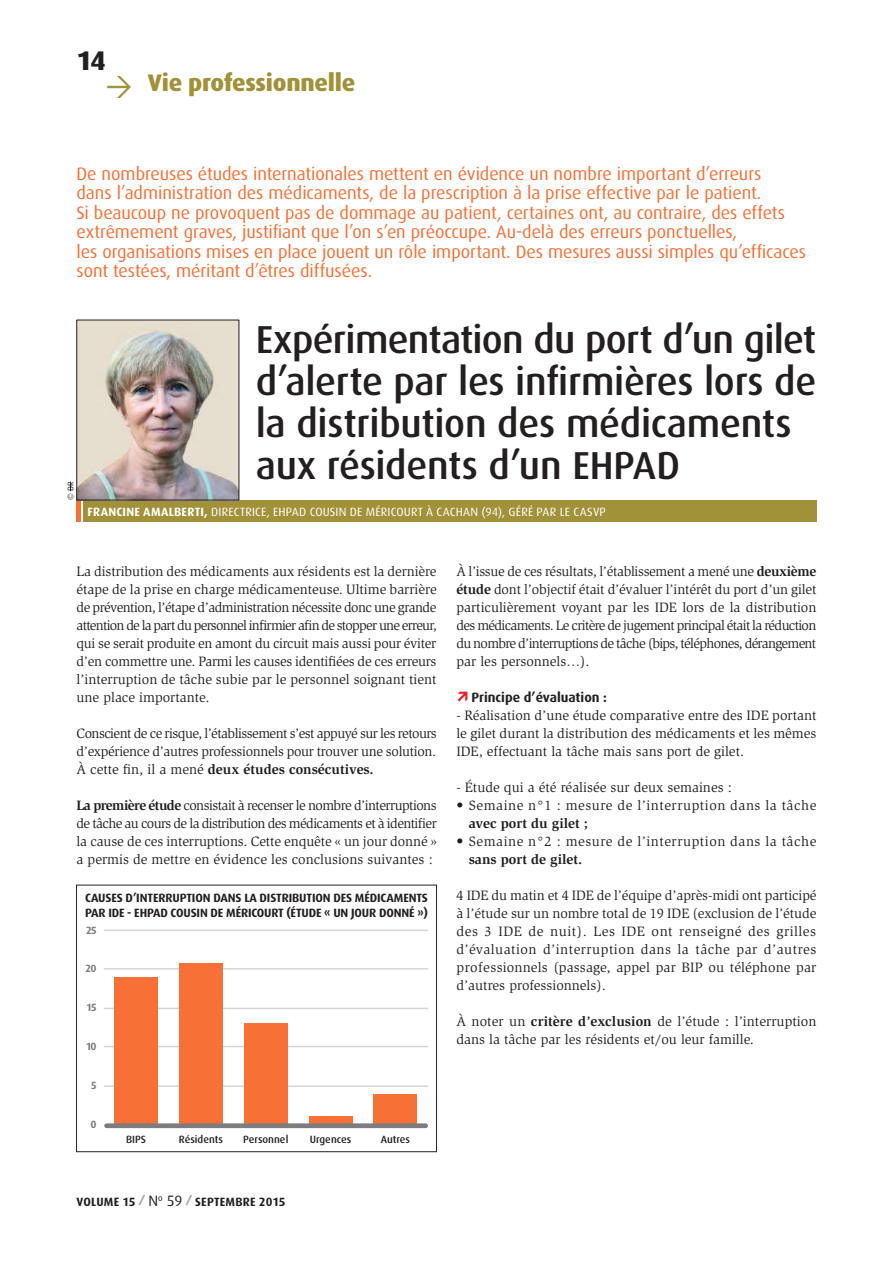
<style>
.page{position:relative;width:893px;height:1263px;background:#fff}
.page>*{position:absolute;margin:0;border:0;box-sizing:border-box;transform-origin:0 0}
.t1{font:500 39px/42px "Dax";letter-spacing:-.01em;color:#241f1f}
.t2{font:800 27px "Dax";color:#241f1f}
.t3{font:800 24px "Dax";letter-spacing:-.01em;color:#a19138}
.t4{font:18px/19.5px "Dax";letter-spacing:-.005em;color:#f77035}
.t5{font:13.95px/18px "Slimbach Std";color:#241f1f;text-align:justify}
.t6{font:13.95px "Slimbach Std";letter-spacing:.04em;color:#241f1f}
.t7{font:700 13.95px "Slimbach Std";color:#241f1f}
.t8{font:700 13.5px "Dax";color:#241f1f}
.t9{font:700 12px/15px "Dax OT";letter-spacing:-.01em;color:#241f1f}
.t10{font:12px "Dax";letter-spacing:.015em;color:#fff}
.t11{font:700 12px "Dax";letter-spacing:.015em;color:#241f1f}
.t12{font:500 10.5px "Dax OT";color:#241f1f}
.t13{font:700 10.5px "Dax OT";letter-spacing:-.03em;color:#7d7c7e}
.t14{font:8.25px "Dax";color:#241f1f}
.s1{font-weight:700}
.s2{font-weight:400;font-size:15px}
</style>
<div class="page">
<hr style="left:104px;top:930px;width:324px;height:1px;background:#d5d4d5">
<hr style="left:104px;top:968px;width:324px;height:1px;background:#d5d4d5">
<hr style="left:104px;top:1008px;width:324px;height:1px;background:#d5d4d5">
<hr style="left:104px;top:1046px;width:324px;height:1px;background:#d5d4d5">
<hr style="left:104px;top:1085px;width:324px;height:2px;background:#d5d4d5">
<div style="left:179px;top:963px;width:44px;height:162px;background:#f77035"></div>
<div style="left:244px;top:1023px;width:44px;height:102px;background:#f77035"></div>
<div style="left:309px;top:1116px;width:43px;height:9px;background:#f77035"></div>
<div style="left:374px;top:1094px;width:43px;height:31px;background:#f77035"></div>
<div style="left:114px;top:977px;width:44px;height:148px;background:#f77035"></div>
<div style="left:83px;top:500px;width:733px;height:21px;background:#a19138"></div>
<hr style="left:77px;top:500px;width:4px;height:21px;background:#f77035">
<img style="left:79px;top:322px;width:158px;height:176px">
<div style="left:76px;top:885px;width:361px;height:267px;border:1px solid #241f1f"></div>
<div style="left:107px;top:1123px;width:319px;height:5px;background:#7d7c7e"></div>
<h2 class="t2" style="left:77px;top:45px;width:31px">14</h2>
<h3 class="t3" style="left:148px;top:69px;width:209px">Vie professionnelle</h3>
<p class="t4" style="left:77px;top:164px;width:731px">De nombreuses études internationales mettent en évidence un nombre important d’erreurs<br>dans l’administration des médicaments, de la prescription à la prise effective par le patient.<br>Si beaucoup ne provoquent pas de dommage au patient, certaines ont, au contraire, des effets extrêmement graves, justifiant que l’on s’en préoccupe. Au-delà des erreurs ponctuelles,<br>les organisations mises en place jouent un rôle important. Des mesures aussi simples qu’efficaces sont testées, méritant d’êtres diffusées.</p>
<p class="t14" style="left:66px;top:500px;width:20px;rotate:-90deg">© DR</p>
<h1 class="t1" style="left:256px;top:318px;width:562px">Expérimentation du port d’un gilet d’alerte par les infirmières lors de la distribution des médicaments aux résidents d’un EHPAD</h1>
<p class="t10" style="left:88px;top:505px;width:520px"><span class="s1">FRANCINE AMALBERTI,</span> DIRECTRICE, EHPAD COUSIN DE MÉRICOURT À CACHAN (94), GÉRÉ PAR LE CASVP</p>
<p class="t5" style="left:77px;top:562px;width:362px">La distribution des médicaments aux résidents est la dernière étape de la prise en charge médicamenteuse. Ultime barrière de prévention, l’étape d’administration nécessite donc une grande attention de la part du personnel infirmier afin de stopper une erreur, qui se serait produite en amont du circuit mais aussi pour éviter d’en commettre une. Parmi les causes identifiées de ces erreurs l’interruption de tâche subie par le personnel soignant tient une place importante.</p>
<p class="t5" style="left:77px;top:724px;width:362px">Conscient de ce risque, l’établissement s’est appuyé sur les retours d’expérience d’autres professionnels pour trouver une solution.<br>À cette fin, il a mené <span class="s1">deux études consécutives.</span></p>
<p class="t5" style="left:77px;top:796px;width:362px"><span class="s1">La première étude</span> consistait à recenser le nombre d’interruptions de tâche au cours de la distribution des médicaments et à identifier la cause de ces interruptions. Cette enquête « un jour donné » a permis de mettre en évidence les conclusions suivantes :</p>
<p class="t9" style="left:85px;top:891px;width:344px">CAUSES D’INTERRUPTION DANS LA DISTRIBUTION DES MÉDICAMENTS<br>PAR IDE - EHPAD COUSIN DE MÉRICOURT (ÉTUDE « UN JOUR DONNÉ »)</p>
<p class="t13" style="left:86px;top:924px;width:12px">25</p>
<p class="t13" style="left:86px;top:962px;width:13px">20</p>
<p class="t13" style="left:87px;top:1001px;width:11px">15</p>
<p class="t13" style="left:86px;top:1040px;width:12px">10</p>
<p class="t13" style="left:91px;top:1079px;width:7px">5</p>
<p class="t13" style="left:91px;top:1118px;width:8px">0</p>
<p class="t12" style="left:126px;top:1132px;width:21px">BIPS</p>
<p class="t12" style="left:179px;top:1132px;width:46px">Résidents</p>
<p class="t12" style="left:243px;top:1132px;width:47px">Personnel</p>
<p class="t12" style="left:310px;top:1132px;width:43px">Urgences</p>
<p class="t12" style="left:381px;top:1132px;width:31px">Autres</p>
<p class="t5" style="left:456px;top:562px;width:361px">À l’issue de ces résultats, l’établissement a mené une <span class="s1">deuxième étude</span> dont l’objectif était d’évaluer l’intérêt du port d’un gilet particulièrement voyant par les IDE lors de la distribution des médicaments. Le critère de jugement principal était la réduction du nombre d’interruptions de tâche (bips, téléphones, dérangement par les personnels…).</p>
<p class="t8" style="left:471px;top:689px;width:137px">Principe d’évaluation :</p>
<p class="t5" style="left:456px;top:706px;width:361px">- Réalisation d’une étude comparative entre des IDE portant le gilet durant la distribution des médicaments et les mêmes IDE, effectuant la tâche mais sans port de gilet.</p>
<p class="t5" style="left:456px;top:778px;width:277px">- Étude qui a été réalisée sur deux semaines :</p>
<p class="t6" style="left:456px;top:797px;width:361px">• Semaine n°1 : mesure de l’interruption dans la tâche</p>
<p class="t7" style="left:469px;top:815px;width:121px">avec port du gilet ;</p>
<p class="t6" style="left:456px;top:833px;width:361px">• Semaine n°2 : mesure de l’interruption dans la tâche</p>
<p class="t7" style="left:469px;top:851px;width:115px">sans port de gilet.</p>
<p class="t5" style="left:456px;top:886px;width:362px">4 IDE du matin et 4 IDE de l’équipe d’après-midi ont participé à l’étude sur un nombre total de 19 IDE (exclusion de l’étude des 3 IDE de nuit). Les IDE ont renseigné des grilles d’évaluation d’interruption dans la tâche par d’autres professionnels (passage, appel par BIP ou téléphone par d’autres professionnels).</p>
<p class="t5" style="left:456px;top:1012px;width:361px">À noter un <span class="s1">critère d’exclusion</span> de l’étude : l’interruption dans la tâche par les résidents et/ou leur famille.</p>
<p class="t11" style="left:77px;top:1195px;width:210px">VOLUME 15 <sup>/</sup> <span class="s2">N</span><sup>o</sup> <span class="s2">59</span> <sup>/</sup> SEPTEMBRE 2015</p>
</div>
